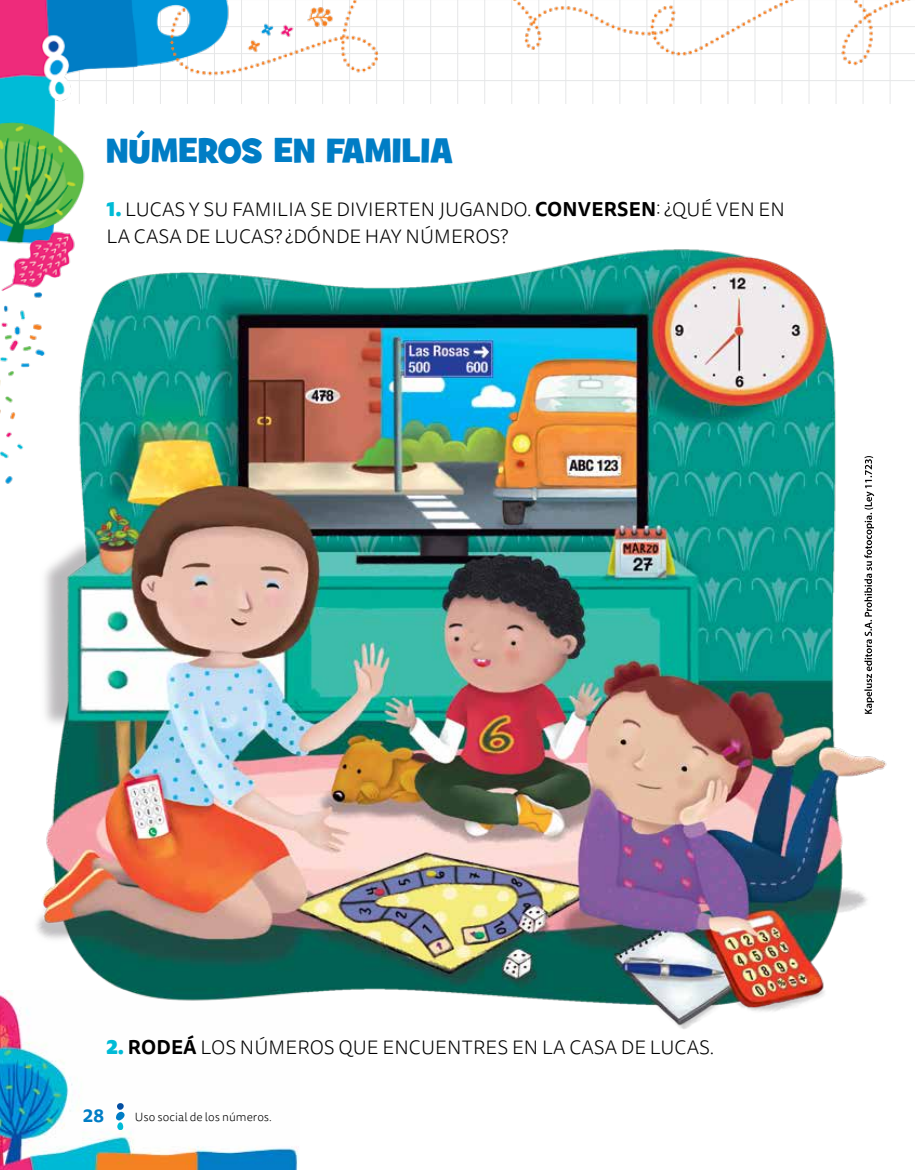
<style>
.page{position:relative;width:915px;height:1170px;background:#fff}
.page>*{position:absolute;margin:0;border:0;box-sizing:border-box;transform-origin:0 0}
.t1{font:34.5px "Grilled Cheese BTN";letter-spacing:.015em;color:#007dc5}
.t2{font:300 19.5px/27px "Tisa Sans Pro";letter-spacing:.01em;color:#000}
.t3{font:700 18px "Tisa Sans Pro";color:#007dc5}
.t4{font:300 12px "Tisa Sans Pro";color:#000}
.s1{font-weight:900;color:#00bbd6}
.s2{font-weight:700}
</style>
<div class="page">
<img style="left:0;top:990px;width:299px;height:179px">
<hr style="left:430px;top:0;width:1px;height:103px;background:#e6e7e8">
<hr style="left:457px;top:0;width:1px;height:103px;background:#e6e7e8">
<hr style="left:484px;top:0;width:1px;height:103px;background:#e6e7e8">
<hr style="left:511px;top:0;width:1px;height:103px;background:#e6e7e8">
<hr style="left:538px;top:0;width:1px;height:103px;background:#e6e7e8">
<hr style="left:565px;top:0;width:1px;height:103px;background:#e6e7e8">
<hr style="left:592px;top:0;width:1px;height:103px;background:#e6e7e8">
<hr style="left:619px;top:0;width:1px;height:103px;background:#e6e7e8">
<hr style="left:646px;top:0;width:1px;height:103px;background:#e6e7e8">
<hr style="left:673px;top:0;width:1px;height:103px;background:#e6e7e8">
<hr style="left:700px;top:0;width:1px;height:103px;background:#e6e7e8">
<hr style="left:727px;top:0;width:1px;height:103px;background:#e6e7e8">
<hr style="left:754px;top:0;width:1px;height:103px;background:#e6e7e8">
<hr style="left:781px;top:0;width:1px;height:103px;background:#e6e7e8">
<hr style="left:808px;top:0;width:1px;height:103px;background:#e6e7e8">
<hr style="left:835px;top:0;width:1px;height:103px;background:#e6e7e8">
<hr style="left:862px;top:0;width:1px;height:103px;background:#e6e7e8">
<hr style="left:889px;top:0;width:1px;height:103px;background:#e6e7e8">
<hr style="left:0;top:0;width:914px;height:1px;background:#e6e7e8">
<hr style="left:0;top:26px;width:914px;height:1px;background:#e6e7e8">
<hr style="left:0;top:53px;width:914px;height:1px;background:#e6e7e8">
<hr style="left:0;top:80px;width:914px;height:1px;background:#e6e7e8">
<img style="left:0;top:0;width:427px;height:484px">
<img style="left:470px;top:0;width:443px;height:89px">
<img style="left:19px;top:194px;width:868px;height:836px">
<svg style="left:864px;top:456px;width:9px;height:257px"></svg>
<svg style="left:116px;top:1101px;width:10px;height:29px"></svg>
<h1 class="t1" style="left:107px;top:128px;width:347px">NÚMEROS EN FAMILIA</h1>
<p class="t2" style="left:106px;top:196px;width:679px"><span class="s1">1.</span> LUCAS Y SU FAMILIA SE DIVIERTEN JUGANDO. <span class="s2">CONVERSEN</span>: ¿QUÉ VEN EN<br>LA CASA DE LUCAS? ¿DÓNDE HAY NÚMEROS?</p>
<p class="t2" style="left:106px;top:1033px;width:609px"><span class="s1">2.</span> <span class="s2">RODEÁ</span> LOS NÚMEROS QUE ENCUENTRES EN LA CASA DE LUCAS.</p>
<p class="t3" style="left:83px;top:1102px;width:23px">28</p>
<p class="t4" style="left:135px;top:1108px;width:138px">Uso social de los números.</p>
</div>
